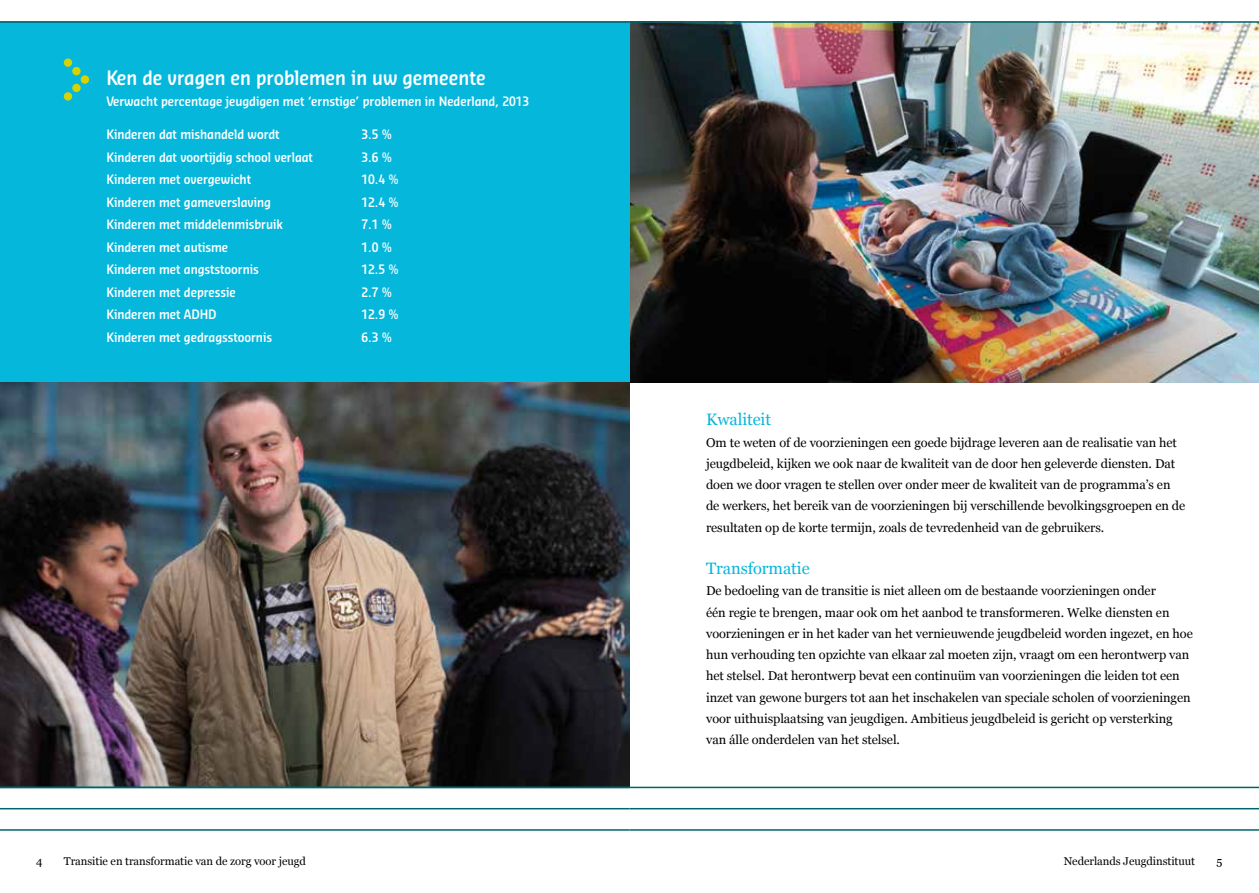
<style>
.page{position:relative;width:1259px;height:893px;background:#fff}
.page>*{position:absolute;margin:0;border:0;box-sizing:border-box;transform-origin:0 0}
.t1{font:600 19.5px "Sansa Con Soft Pro";letter-spacing:-.005em;color:#fff}
.t2{font:16.5px "Georgia";letter-spacing:-.005em;color:#06b7dc}
.t3{font:12.75px/21.3px "Georgia";letter-spacing:-.005em;color:#000}
.t4{font:600 12.75px "Sansa Con Soft Pro";letter-spacing:-.005em;color:#fff}
.t5{font:11.25px "Georgia";letter-spacing:-.005em;color:#000}
</style>
<div class="page">
<hr style="left:629px;top:787px;width:630px;height:1px;background:#00646c">
<hr style="left:0;top:808px;width:629px;height:1px;background:#00646c">
<hr style="left:629px;top:808px;width:630px;height:1px;background:#00646c">
<hr style="left:0;top:829px;width:629px;height:2px;background:#00646c">
<hr style="left:629px;top:829px;width:630px;height:2px;background:#00646c">
<img style="left:629px;top:23px;width:630px;height:360px">
<div style="left:0;top:21px;width:629px;height:362px;background:#06b7dc"></div>
<hr style="left:0;top:21px;width:629px;height:2px;background:#00646c">
<div style="left:64px;top:58px;width:8px;height:9px;background:#d7d300;border-radius:50%"></div>
<div style="left:64px;top:92px;width:8px;height:9px;background:#d7d300;border-radius:50%"></div>
<div style="left:72px;top:67px;width:9px;height:8px;background:#d7d300;border-radius:50%"></div>
<div style="left:72px;top:84px;width:9px;height:8px;background:#d7d300;border-radius:50%"></div>
<div style="left:81px;top:75px;width:8px;height:9px;background:#d7d300;border-radius:50%"></div>
<img style="left:0;top:383px;width:629px;height:404px">
<hr style="left:0;top:787px;width:629px;height:1px;background:#00646c">
<hr style="left:629px;top:21px;width:630px;height:2px;background:#00646c">
<h1 class="t1" style="left:106px;top:65px;width:381px">Ken de vragen en problemen in uw gemeente</h1>
<p class="t4" style="left:106px;top:93px;width:424px">Verwacht percentage jeugdigen met ‘ernstige’ problemen in Nederland, 2013</p>
<p class="t4" style="left:106px;top:126px;width:175px">Kinderen dat mishandeld wordt</p>
<p class="t4" style="left:361px;top:126px;width:32px">3.5 %</p>
<p class="t4" style="left:106px;top:149px;width:208px">Kinderen dat voortijdig school verlaat</p>
<p class="t4" style="left:361px;top:149px;width:32px">3.6 %</p>
<p class="t4" style="left:106px;top:171px;width:146px">Kinderen met overgewicht</p>
<p class="t4" style="left:361px;top:171px;width:39px">10.4 %</p>
<p class="t4" style="left:106px;top:194px;width:166px">Kinderen met gameverslaving</p>
<p class="t4" style="left:361px;top:194px;width:39px">12.4 %</p>
<p class="t4" style="left:106px;top:216px;width:178px">Kinderen met middelenmisbruik</p>
<p class="t4" style="left:361px;top:216px;width:32px">7.1 %</p>
<p class="t4" style="left:106px;top:239px;width:123px">Kinderen met autisme</p>
<p class="t4" style="left:361px;top:239px;width:32px">1.0 %</p>
<p class="t4" style="left:106px;top:261px;width:154px">Kinderen met angststoornis</p>
<p class="t4" style="left:361px;top:261px;width:39px">12.5 %</p>
<p class="t4" style="left:106px;top:284px;width:131px">Kinderen met depressie</p>
<p class="t4" style="left:361px;top:284px;width:32px">2.7 %</p>
<p class="t4" style="left:106px;top:306px;width:112px">Kinderen met ADHD</p>
<p class="t4" style="left:361px;top:306px;width:39px">12.9 %</p>
<p class="t4" style="left:106px;top:329px;width:167px">Kinderen met gedragsstoornis</p>
<p class="t4" style="left:361px;top:329px;width:32px">6.3 %</p>
<p class="t2" style="left:706px;top:407px;width:67px">Kwaliteit</p>
<p class="t3" style="left:706px;top:431px;width:481px">Om te weten of de voorzieningen een goede bijdrage leveren aan de realisatie van het jeugdbeleid, kijken we ook naar de kwaliteit van de door hen geleverde diensten. Dat doen we door vragen te stellen over onder meer de kwaliteit van de programma’s en de werkers, het bereik van de voorzieningen bij verschillende bevolkingsgroepen en de resultaten op de korte termijn, zoals de tevredenheid van de gebruikers.</p>
<p class="t2" style="left:706px;top:556px;width:105px">Transformatie</p>
<p class="t3" style="left:706px;top:580px;width:488px">De bedoeling van de transitie is niet alleen om de bestaande voorzieningen onder<br>één regie te brengen, maar ook om het aanbod te transformeren. Welke diensten en voorzieningen er in het kader van het vernieuwende jeugdbeleid worden ingezet, en hoe hun verhouding ten opzichte van elkaar zal moeten zijn, vraagt om een herontwerp van het stelsel. Dat herontwerp bevat een continuüm van voorzieningen die leiden tot een inzet van gewone burgers tot aan het inschakelen van speciale scholen of voorzieningen voor uithuisplaatsing van jeugdigen. Ambitieus jeugdbeleid is gericht op versterking van álle onderdelen van het stelsel.</p>
<p class="t5" style="left:36px;top:853px;width:8px">4</p>
<p class="t5" style="left:64px;top:853px;width:244px">Transitie en transformatie van de zorg voor jeugd</p>
<p class="t5" style="left:1063px;top:853px;width:133px">Nederlands Jeugdinstituut</p>
<p class="t5" style="left:1216px;top:853px;width:7px">5</p>
</div>
